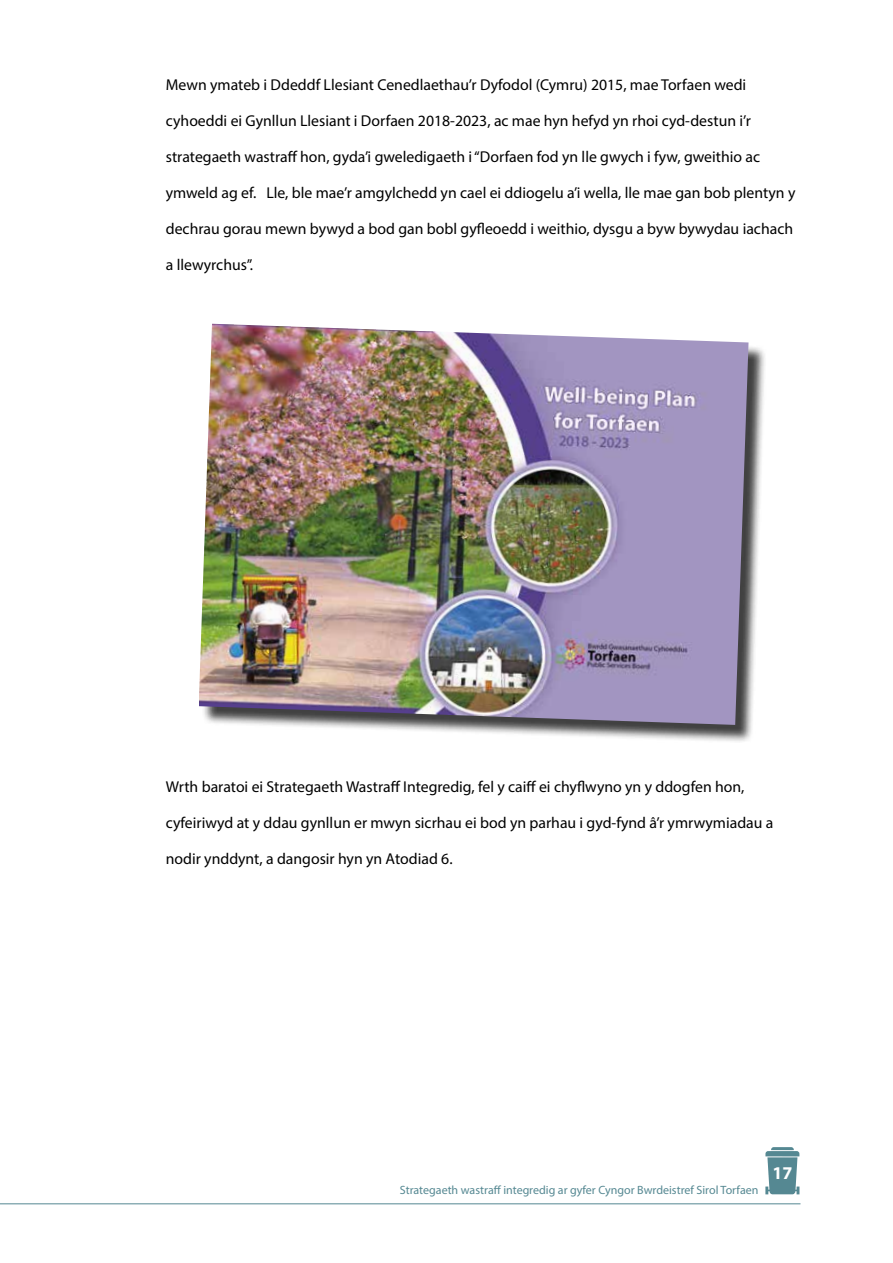
<style>
.page{position:relative;width:893px;height:1263px;background:#fff}
.page>*{position:absolute;margin:0;border:0;box-sizing:border-box;transform-origin:0 0}
.t1{font:700 18px "Myriad Pro";color:#fff}
.t2{font:15.75px "Myriad Pro";color:#000}
.t3{font:12px "Myriad Pro";color:#558892}
</style>
<div class="page">
<svg style="left:765px;top:1147px;width:34px;height:47px;background:#749ea6"></svg>
<hr style="left:0;top:1203px;width:800px;height:1px;background:#558892">
<div style="left:201px;top:326px;width:566px;height:417px;background:#000;opacity:.75"></div>
<img style="left:199px;top:324px;width:549px;height:401px">
<p class="t2" style="left:166px;top:75px;width:582px">Mewn ymateb i Ddeddf Llesiant Cenedlaethau’r Dyfodol (Cymru) 2015, mae Torfaen wedi</p>
<p class="t2" style="left:166px;top:111px;width:587px">cyhoeddi ei Gynllun Llesiant i Dorfaen 2018-2023, ac mae hyn hefyd yn rhoi cyd-destun i’r</p>
<p class="t2" style="left:166px;top:147px;width:596px">strategaeth wastraff hon, gyda’i gweledigaeth i “Dorfaen fod yn lle gwych i fyw, gweithio ac</p>
<p class="t2" style="left:166px;top:183px;width:631px">ymweld ag ef. Lle, ble mae’r amgylchedd yn cael ei ddiogelu a’i wella, lle mae gan bob plentyn y</p>
<p class="t2" style="left:166px;top:219px;width:629px">dechrau gorau mewn bywyd a bod gan bobl gyfleoedd i weithio, dysgu a byw bywydau iachach</p>
<p class="t2" style="left:166px;top:255px;width:89px">a llewyrchus”.</p>
<p class="t2" style="left:166px;top:777px;width:580px">Wrth baratoi ei Strategaeth Wastraff Integredig, fel y caiff ei chyflwyno yn y ddogfen hon,</p>
<p class="t2" style="left:166px;top:813px;width:609px">cyfeiriwyd at y ddau gynllun er mwyn sicrhau ei bod yn parhau i gyd-fynd â’r ymrwymiadau a</p>
<p class="t2" style="left:166px;top:849px;width:288px">nodir ynddynt, a dangosir hyn yn Atodiad 6.</p>
<p class="t3" style="left:400px;top:1183px;width:360px">Strategaeth wastraff integredig ar gyfer Cyngor Bwrdeistref Sirol Torfaen</p>
<p class="t1" style="left:772px;top:1161px;width:21px">17</p>
</div>
